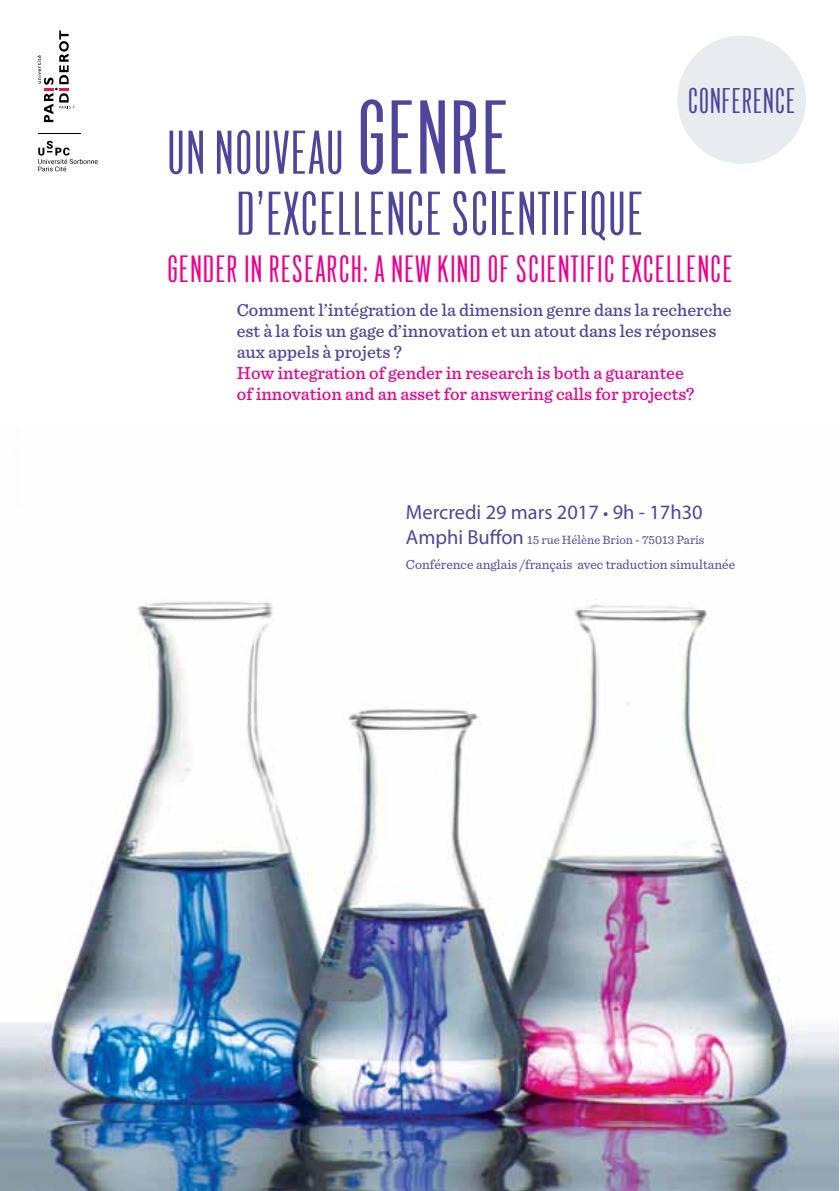
<style>
.page{position:relative;width:840px;height:1191px;background:#fff}
.page>*{position:absolute;margin:0;border:0;box-sizing:border-box;transform-origin:0 0}
.t1{font:55.2px/61px "Arizona";letter-spacing:.03em;color:#4f469c}
.t2{font:34px "Arizona";letter-spacing:.04em;color:#ec008c}
.t3{font:32px "Arizona";letter-spacing:.03em;color:#4f469c}
.t4{font:20.4px "Myriad Pro";color:#4f469c}
.t5{font:500 18px/21px "Sentinel";color:#4f469c}
.t6{font:500 18px/21px "Sentinel";color:#ec008c}
.t7{font:13.6px "Sentinel";color:#4f469c}
.t8{font:12.6px "Sentinel";color:#4f469c}
.s1{font-size:93.8px}
.s2{font-size:18.6px}
.s3{font-family:"Myriad Pro";font-size:20.4px}
</style>
<div class="page">
<img style="left:0;top:599px;width:837px;height:592px">
<svg style="left:37px;top:30px;width:37px;height:92px"></svg>
<hr style="left:38px;top:134px;width:42px;height:1px;background:#000">
<svg style="left:38px;top:141px;width:60px;height:30px"></svg>
<div style="left:677px;top:35px;width:128px;height:129px;background:#e9ecee;border-radius:50%"></div>
<h3 class="t3" style="left:687px;top:81px;width:109px">CONFERENCE</h3>
<h1 class="t1" style="left:237px;top:124px;width:407px;text-indent:-69px">UN NOUVEAU <span class="s1">GENRE<br></span>D’EXCELLENCE SCIENTIFIQUE</h1>
<h2 class="t2" style="left:167px;top:248px;width:566px">GENDER IN RESEARCH: A NEW KIND OF SCIENTIFIC EXCELLENCE</h2>
<p class="t5" style="left:237px;top:299px;width:496px">Comment l’intégration de la dimension genre dans la recherche est à la fois un gage d’innovation et un atout dans les réponses aux appels à projets ?</p>
<p class="t6" style="left:237px;top:362px;width:459px">How integration of gender in research is both a guarantee of innovation and an asset for answering calls for projects?</p>
<p class="t4" style="left:405px;top:499px;width:298px">Mercredi 29 mars 2017 <span class="s2">•</span> 9h - 17h30</p>
<p class="t8" style="left:405px;top:530px;width:300px"><span class="s3">Amphi Buffon</span> 15 rue Hélène Brion - 75013 Paris</p>
<p class="t7" style="left:405px;top:554px;width:330px">Conférence anglais /français avec traduction simultanée</p>
</div>
